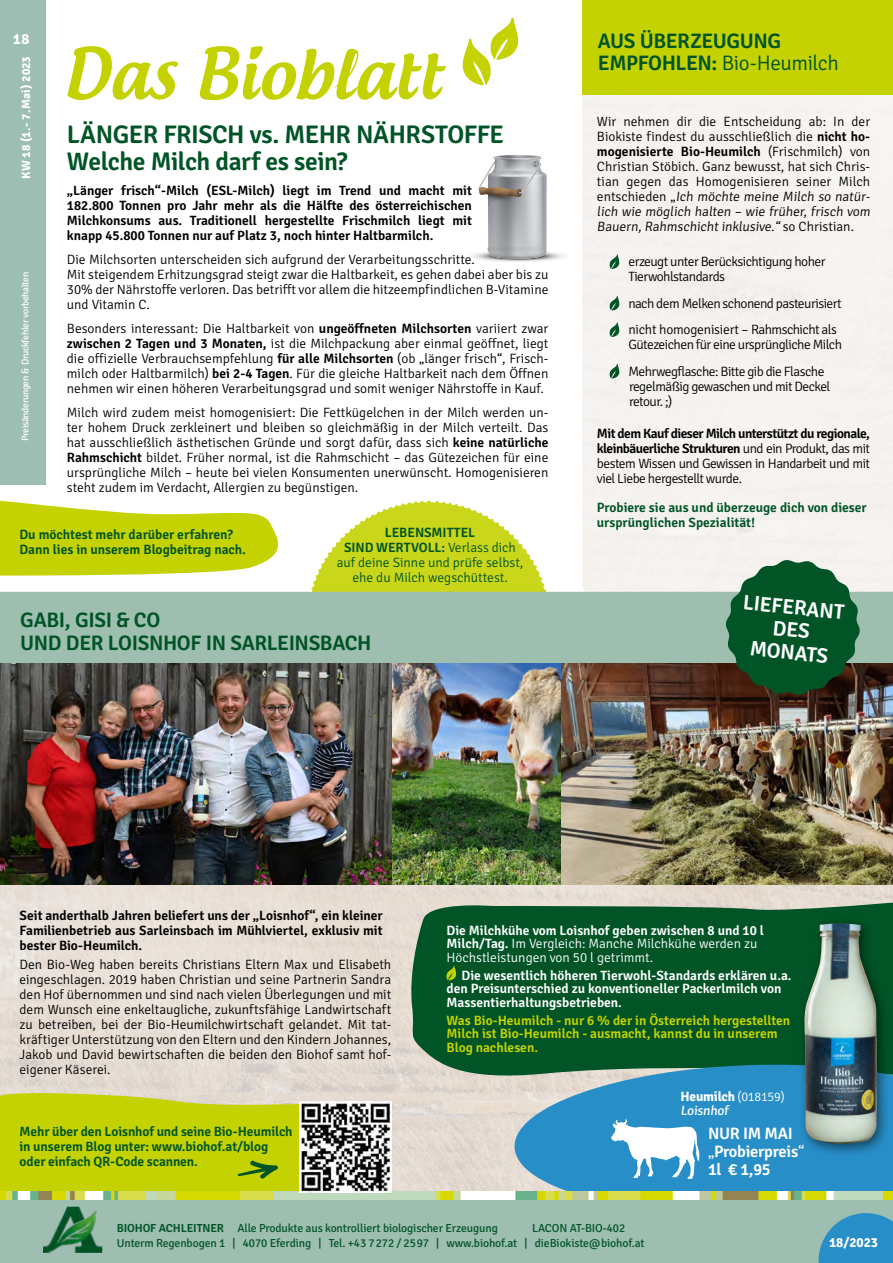
<style>
.page{position:relative;width:893px;height:1263px;background:#fff}
.page>*{position:absolute;margin:0;border:0;box-sizing:border-box;transform-origin:0 0}
.t1{font:500 67.5px "Androgyne";color:#c3d200}
.t2{font:600 25.5px/27px "Signika";letter-spacing:-.02em;color:#005426}
.t3{font:600 21px/22.5px "Signika";letter-spacing:-.02em;color:#005426}
.t4{font:600 21px/22.5px "Signika";color:#fff;text-align:center}
.t5{font:600 16.5px/18px "Signika";letter-spacing:-.015em;color:#fff}
.t6{font:700 15px "Signika";color:#fff}
.t7{font:300 13.5px/15px "Signika";color:#000;text-align:justify}
.t8{font:600 13.5px/15px "Signika";color:#000;text-align:justify}
.t9{font:600 13.5px/15px "Signika";color:#005426}
.t10{font:300 13.5px/15px "Signika";letter-spacing:-.04em;color:#000}
.t11{font:600 13.5px/13.5px "Signika";color:#fff}
.t12{font:300 13.5px/13.5px "Signika";color:#fff}
.t13{font:600 13.5px/13.5px "Signika";color:#c3d200}
.t14{font:300 13.5px/15px "Signika";color:#005426;text-align:center}
.t15{font:700 13.5px/13.5px "Signika";letter-spacing:-.015em;color:#fff}
.t16{font:700 12px "Signika";color:#fff}
.t17{font:11.7px/15px "Signika";letter-spacing:-.01em;color:#005426}
.t18{font:9.75px "Signika";letter-spacing:-.04em;color:#fff}
.s1{font-weight:600}
.s2{font-weight:300}
.s3{font-weight:300;font-size:12.75px}
.s4{font-weight:400}
</style>
<div class="page">
<img style="left:0;top:884px;width:893px;height:308px">
<svg style="left:0;top:500px;width:278px;height:76px"></svg>
<img style="left:488px;top:163px;width:59px;height:26px">
<img style="left:479px;top:187px;width:40px;height:2px">
<img style="left:519px;top:168px;width:22px;height:21px">
<svg style="left:471px;top:189px;width:94px;height:73px"></svg>
<img style="left:493px;top:155px;width:48px;height:13px">
<div style="left:577px;top:0;width:316px;height:603px;background:#f6f3f0"></div>
<svg style="left:406px;top:897px;width:487px;height:184px;background:#1a6339"></svg>
<svg style="left:462px;top:17px;width:57px;height:69px"></svg>
<div style="left:0;top:0;width:45px;height:485px;background:#9dbeb2"></div>
<svg style="left:513px;top:1060px;width:380px;height:132px;background:#3d94bb"></svg>
<svg style="left:306px;top:500px;width:245px;height:92px"></svg>
<img style="left:307px;top:1192px;width:586px;height:8px">
<div style="left:0;top:1200px;width:893px;height:63px;background:#9ebeb1"></div>
<img style="left:43px;top:1207px;width:60px;height:46px">
<svg style="left:819px;top:1213px;width:74px;height:50px;background:#3895c3"></svg>
<div style="left:0;top:592px;width:893px;height:71px;background:#9ebeb0"></div>
<svg style="left:610px;top:254px;width:9px;height:15px"></svg>
<svg style="left:610px;top:296px;width:9px;height:15px"></svg>
<svg style="left:610px;top:322px;width:9px;height:15px"></svg>
<svg style="left:610px;top:364px;width:9px;height:15px"></svg>
<img style="left:391px;top:663px;width:502px;height:221px">
<img style="left:0;top:663px;width:391px;height:221px">
<svg style="left:725px;top:560px;width:135px;height:135px;background:#26623e"></svg>
<div style="left:797px;top:916px;width:93px;height:241px;background:#000;opacity:.5"></div>
<img style="left:803px;top:923px;width:74px;height:221px">
<div style="left:582px;top:0;width:311px;height:94px;background:#c3d200"></div>
<img style="left:307px;top:1101px;width:84px;height:92px">
<svg style="left:446px;top:965px;width:10px;height:16px"></svg>
<svg style="left:0;top:1090px;width:307px;height:110px;background:#c3d01d"></svg>
<svg style="left:611px;top:1119px;width:89px;height:60px"></svg>
<p class="t6" style="left:13px;top:30px;width:18px">18</p>
<p class="t16" style="left:19px;top:179px;width:124px;rotate:-90deg">KW 18 (1.- 7.Mai) 2023</p>
<p class="t18" style="left:20px;top:441px;width:170px;rotate:-90deg">Preisänderungen &amp; Druckfehler vorbehalten</p>
<h1 class="t1" style="left:63px;top:31px;width:381px">Das Bioblatt</h1>
<h2 class="t2" style="left:67px;top:121px;width:439px">LÄNGER FRISCH vs. MEHR NÄHRSTOFFE<br>Welche Milch darf es sein?</h2>
<p class="t8" style="left:67px;top:183px;width:406px">„Länger frisch“-Milch (ESL-Milch) liegt im Trend und macht mit 182.800 Tonnen pro Jahr mehr als die Hälfte des österreichischen Milchkonsums aus. Traditionell hergestellte Frischmilch liegt mit knapp 45.800 Tonnen nur auf Platz 3, noch hinter Haltbarmilch.</p>
<p class="t7" style="left:67px;top:252px;width:483px;text-align:left">Die Milchsorten unterscheiden sich aufgrund der Verarbeitungsschritte.<br>Mit steigendem Erhitzungsgrad steigt zwar die Haltbarkeit, es gehen dabei aber bis zu 30% der Nährstoffe verloren. Das betrifft vor allem die hitzeempfindlichen B-Vitamine und Vitamin C.</p>
<p class="t7" style="left:67px;top:321px;width:483px">Besonders interessant: Die Haltbarkeit von <span class="s1">ungeöffneten Milchsorten</span> variiert zwar <span class="s1">zwischen 2 Tagen und 3 Monaten,</span> ist die Milchpackung aber einmal geöffnet, liegt die offizielle Verbrauchsempfehlung <span class="s1">für alle Milchsorten</span> (ob „länger frisch“, Frisch&shy;milch oder Haltbarmilch) <span class="s1">bei 2-4 Tagen</span>. Für die gleiche Haltbarkeit nach dem Öffnen nehmen wir einen höheren Verarbeitungsgrad und somit weniger Nährstoffe in Kauf.</p>
<p class="t7" style="left:67px;top:405px;width:483px">Milch wird zudem meist homogenisiert: Die Fettkügelchen in der Milch werden un&shy;ter hohem Druck zerkleinert und bleiben so gleichmäßig in der Milch verteilt. Das hat ausschließlich ästhetischen Gründe und sorgt dafür, dass sich <span class="s1">keine natürliche Rahmschicht</span> bildet. Früher normal, ist die Rahmschicht – das Gütezeichen für eine ursprüngliche Milch – heute bei vielen Konsumenten unerwünscht. Homogenisieren steht zudem im Verdacht, Allergien zu begünstigen.</p>
<p class="t9" style="left:19px;top:527px;width:228px">Du möchtest mehr darüber erfahren?<br>Dann lies in unserem Blogbeitrag nach.</p>
<p class="t14" style="left:337px;top:525px;width:188px"><span class="s1">LEBENSMITTEL<br>SIND WERTVOLL:</span> Verlass dich auf deine Sinne und prüfe selbst, ehe du Milch wegschüttest.</p>
<h3 class="t3" style="left:20px;top:609px;width:353px">GABI, GISI &amp; CO<br>UND DER LOISNHOF IN SARLEINSBACH</h3>
<h3 class="t3" style="left:598px;top:30px;width:242px">AUS ÜBERZEUGUNG<br>EMPFOHLEN: <span class="s2">Bio-Heumilch</span></h3>
<p class="t7" style="left:597px;top:114px;width:277px;text-align:left">Wir nehmen dir die Entscheidung ab: In der Biokiste findest du ausschließlich die <span class="s1">nicht ho&shy;mogenisierte Bio-Heumilch</span> (Frischmilch) von Christian Stöbich. Ganz bewusst, hat sich Chris&shy;tian gegen das Homogenisieren seiner Milch entschieden „Ich möchte meine Milch so natür&shy;lich wie möglich halten – wie früher, frisch vom Bauern, Rahmschicht inklusive.“ so Christian.</p>
<p class="t10" style="left:628px;top:254px;width:199px">erzeugt unter Berücksichtigung hoher<br>Tierwohlstandards</p>
<p class="t10" style="left:628px;top:290px;width:215px;line-height:26.5px">nach dem Melken schonend pasteurisiert nicht homogenisiert – Rahmschicht als</p>
<p class="t10" style="left:628px;top:331px;width:215px;line-height:26.5px">Gütezeichen für eine ursprüngliche Milch<br>Mehrwegflasche: Bitte gib die Flasche</p>
<p class="t10" style="left:629px;top:379px;width:203px">regelmäßig gewaschen und mit Deckel retour. ;)</p>
<p class="t7" style="left:597px;top:426px;width:275px"><span class="s1">Mit dem Kauf dieser Milch unterstützt du regionale, kleinbäuerliche Strukturen</span> und ein Produkt, das mit bestem Wissen und Gewissen in Handarbeit und mit viel Liebe hergestellt wurde.</p>
<p class="t9" style="left:597px;top:500px;width:271px">Probiere sie aus und überzeuge dich von dieser ursprünglichen Spezialität!</p>
<h3 class="t4" style="left:744px;top:591px;width:103px;rotate:6deg">LIEFERANT<br>DES<br>MONATS</h3>
<p class="t8" style="left:20px;top:908px;width:365px">Seit anderthalb Jahren beliefert uns der „Loisnhof“, ein kleiner Familienbetrieb aus Sarleinsbach im Mühlviertel, exklusiv mit bester Bio-Heumilch.</p>
<p class="t7" style="left:20px;top:957px;width:373px">Den Bio-Weg haben bereits Christians Eltern Max und Elisabeth eingeschlagen. 2019 haben Christian und seine Partnerin Sandra den Hof übernommen und sind nach vielen Überlegungen und mit dem Wunsch eine enkeltaugliche, zukunftsfähige Landwirtschaft zu betreiben, bei der Bio-Heumilchwirtschaft gelandet. Mit tat&shy;kräftiger Unterstützung von den Eltern und den Kindern Johannes, Jakob und David bewirtschaften die beiden den Biohof samt hof&shy;eigener Käserei.</p>
<p class="t9" style="left:20px;top:1124px;width:274px">Mehr über den Loisnhof und seine Bio-Heumilch in unserem Blog unter: www.biohof.at/blog oder einfach QR-Code scannen.</p>
<p class="t12" style="left:446px;top:923px;width:319px"><span class="s1">Die Milchkühe vom Loisnhof geben zwischen 8 und 10 l<br>Milch/Tag.</span> Im Vergleich: Manche Milchkühe werden zu<br>Höchstleistungen von 50 l getrimmt.</p>
<p class="t11" style="left:446px;top:968px;width:347px;text-indent:15px">Die wesentlich höheren Tierwohl-Standards erklären u.a. den Preisunterschied zu konventioneller Packerlmilch von<br>Massentierhaltungsbetrieben.</p>
<p class="t13" style="left:446px;top:1013px;width:345px">Was Bio-Heumilch - nur 6 % der in Österreich hergestellten<br>Milch ist Bio-Heumilch - ausmacht, kannst du in unserem<br>Blog nachlesen.</p>
<p class="t15" style="left:680px;top:1090px;width:106px">Heumilch <span class="s3">(018159)<br></span><span class="s4">Loisnhof</span></p>
<p class="t5" style="left:708px;top:1124px;width:98px">NUR IM MAI <span class="s2">„</span>Probierpreis<span class="s2">“<br></span>1l € 1,95</p>
<p class="t17" style="left:117px;top:1220px;width:383px"><span class="s1">BIOHOF ACHLEITNER</span> Alle Produkte aus kontrolliert biologischer Erzeugung</p>
<p class="t17" style="left:117px;top:1220px;width:529px;text-indent:415px">LACON AT-BIO-402<br>Unterm Regenbogen 1 | 4070 Eferding | Tel. +43 7272 / 2597 | www.biohof.at | dieBiokiste@biohof.at</p>
<p class="t15" style="left:829px;top:1236px;width:51px">18/2023</p>
</div>
